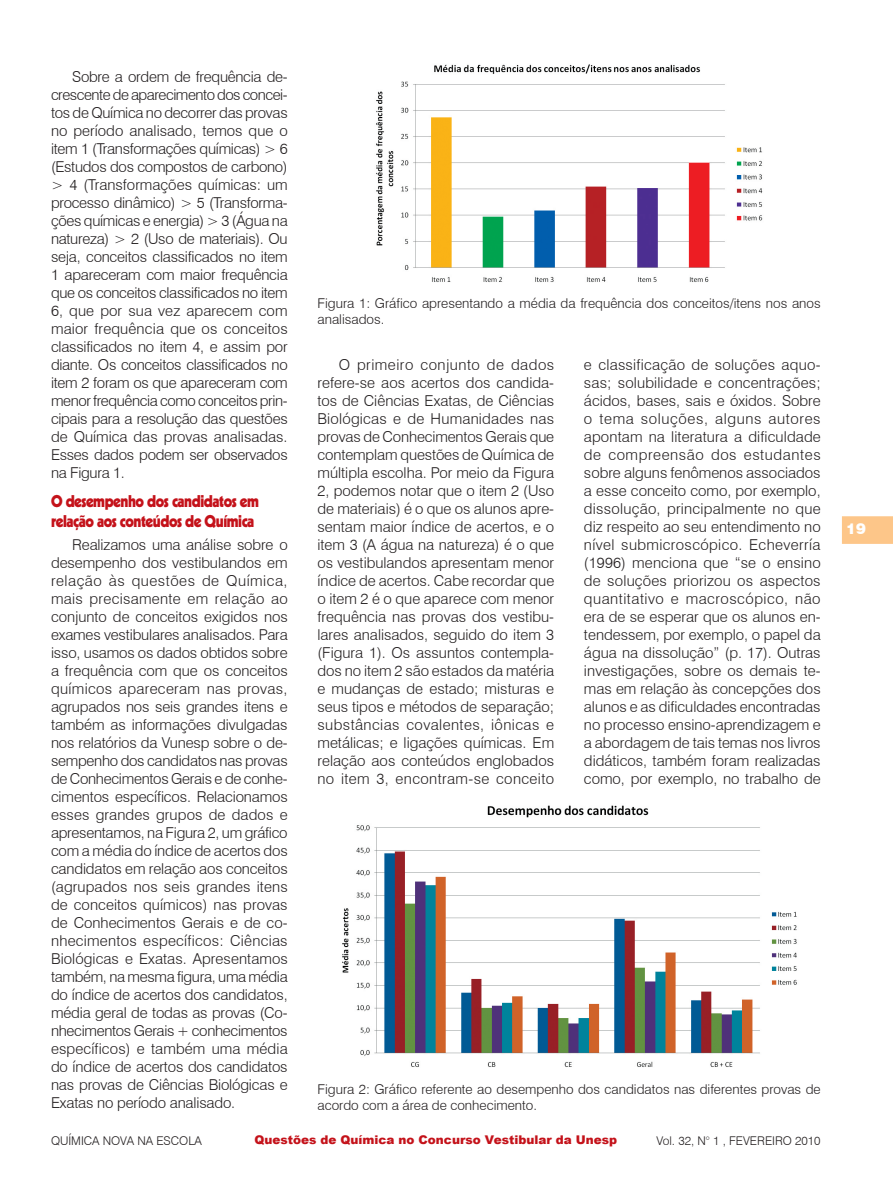
<style>
.page{position:relative;width:893px;height:1191px;background:#fff}
.page>*{position:absolute;margin:0;border:0;box-sizing:border-box;transform-origin:0 0}
.Seção{font:900 16.5px/19.8px "Kabel";letter-spacing:-.03em;color:#c4121a;scale:.9 1}
.t1{font:300 15px/18px "Swiss 721 BT";color:#231f20;text-align:justify}
.t2{font:900 15px "Swiss 721 BT";color:#fff}
.Figura{font:300 13.5px/16.2px "Swiss 721 BT";color:#231f20}
.t3{font:900 12px "Arial";color:#c4121a}
.t4{font:300 12px "Swiss 721 BT";color:#231f20}
</style>
<div class="page">
<svg style="left:842px;top:516px;width:51px;height:28px"></svg>
<img style="left:376px;top:64px;width:387px;height:218px">
<img style="left:342px;top:805px;width:455px;height:262px">
<p class="t1" style="left:51px;top:67px;width:238px;text-indent:21px">Sobre a ordem de frequência de&shy;crescente de aparecimento dos concei&shy;tos de Química no decorrer das provas no período analisado, temos que o item 1 (Transformações químicas) &gt; 6 (Estudos dos compostos de carbono) &gt; 4 (Transformações químicas: um processo dinâmico) &gt; 5 (Transforma&shy;ções químicas e energia) &gt; 3 (Água na natureza) &gt; 2 (Uso de materiais). Ou seja, conceitos classificados no item 1 apareceram com maior frequência que os conceitos classificados no item 6, que por sua vez aparecem com maior frequência que os conceitos classificados no item 4, e assim por diante. Os conceitos classificados no item 2 foram os que apareceram com menor frequência como conceitos prin&shy;cipais para a resolução das questões de Química das provas analisadas.<br>Esses dados podem ser observados na Figura 1.</p>
<p class="Seção" style="left:51px;top:491px;width:232px">O desempenho dos candidatos em relação aos conteúdos de Química</p>
<p class="t1" style="left:51px;top:535px;width:238px;text-indent:21px">Realizamos uma análise sobre o desempenho dos vestibulandos em relação às questões de Química, mais precisamente em relação ao conjunto de conceitos exigidos nos exames vestibulares analisados. Para isso, usamos os dados obtidos sobre a frequência com que os conceitos químicos apareceram nas provas, agrupados nos seis grandes itens e também as informações divulgadas nos relatórios da Vunesp sobre o de&shy;sempenho dos candidatos nas provas de Conhecimentos Gerais e de conhe&shy;cimentos específicos. Relacionamos esses grandes grupos de dados e apresentamos, na Figura 2, um gráfico com a média do índice de acertos dos candidatos em relação aos conceitos (agrupados nos seis grandes itens de conceitos químicos) nas provas de Conhecimentos Gerais e de co&shy;nhecimentos específicos: Ciências Biológicas e Exatas. Apresentamos também, na mesma figura, uma média do índice de acertos dos candidatos, média geral de todas as provas (Co&shy;nhecimentos Gerais + conhecimentos específicos) e também uma média do índice de acertos dos candidatos nas provas de Ciências Biológicas e Exatas no período analisado.</p>
<p class="Figura" style="left:317px;top:295px;width:505px">Figura 1: Gráfico apresentando a média da frequência dos conceitos/itens nos anos analisados.</p>
<p class="t1" style="left:317px;top:355px;width:238px;text-indent:21px">O primeiro conjunto de dados refere-se aos acertos dos candida&shy;tos de Ciências Exatas, de Ciências Biológicas e de Humanidades nas provas de Conhecimentos Gerais que contemplam questões de Química de múltipla escolha. Por meio da Figura 2, podemos notar que o item 2 (Uso de materiais) é o que os alunos apre&shy;sentam maior índice de acertos, e o item 3 (A água na natureza) é o que os vestibulandos apresentam menor índice de acertos. Cabe recordar que o item 2 é o que aparece com menor frequência nas provas dos vestibu&shy;lares analisados, seguido do item 3 (Figura 1). Os assuntos contempla&shy;dos no item 2 são estados da matéria e mudanças de estado; misturas e seus tipos e métodos de separação; substâncias covalentes, iônicas e metálicas; e ligações químicas. Em relação aos conteúdos englobados no item 3, encontram-se conceito</p>
<p class="t1" style="left:584px;top:355px;width:238px">e classificação de soluções aquo&shy;sas; solubilidade e concentrações; ácidos, bases, sais e óxidos. Sobre o tema soluções, alguns autores apontam na literatura a dificuldade de compreensão dos estudantes sobre alguns fenômenos associados a esse conceito como, por exemplo, dissolução, principalmente no que diz respeito ao seu entendimento no nível submicroscópico. Echeverría (1996) menciona que “se o ensino de soluções priorizou os aspectos quantitativo e macroscópico, não era de se esperar que os alunos en&shy;tendessem, por exemplo, o papel da água na dissolução” (p. 17). Outras investigações, sobre os demais te&shy;mas em relação às concepções dos alunos e as dificuldades encontradas no processo ensino-aprendizagem e a abordagem de tais temas nos livros didáticos, também foram realizadas como, por exemplo, no trabalho de</p>
<p class="Figura" style="left:317px;top:1081px;width:505px">Figura 2: Gráfico referente ao desempenho dos candidatos nas diferentes provas de acordo com a área de conhecimento.</p>
<p class="t4" style="left:51px;top:1133px;width:152px">QUÍMICA NOVA NA ESCOLA</p>
<p class="t3" style="left:255px;top:1131px;width:364px">Questões de Química no Concurso Vestibular da Unesp</p>
<p class="t4" style="left:656px;top:1133px;width:166px">Vol. 32, N° 1 , FEVEREIRO 2010</p>
<p class="t2" style="left:846px;top:519px;width:21px">19</p>
</div>
